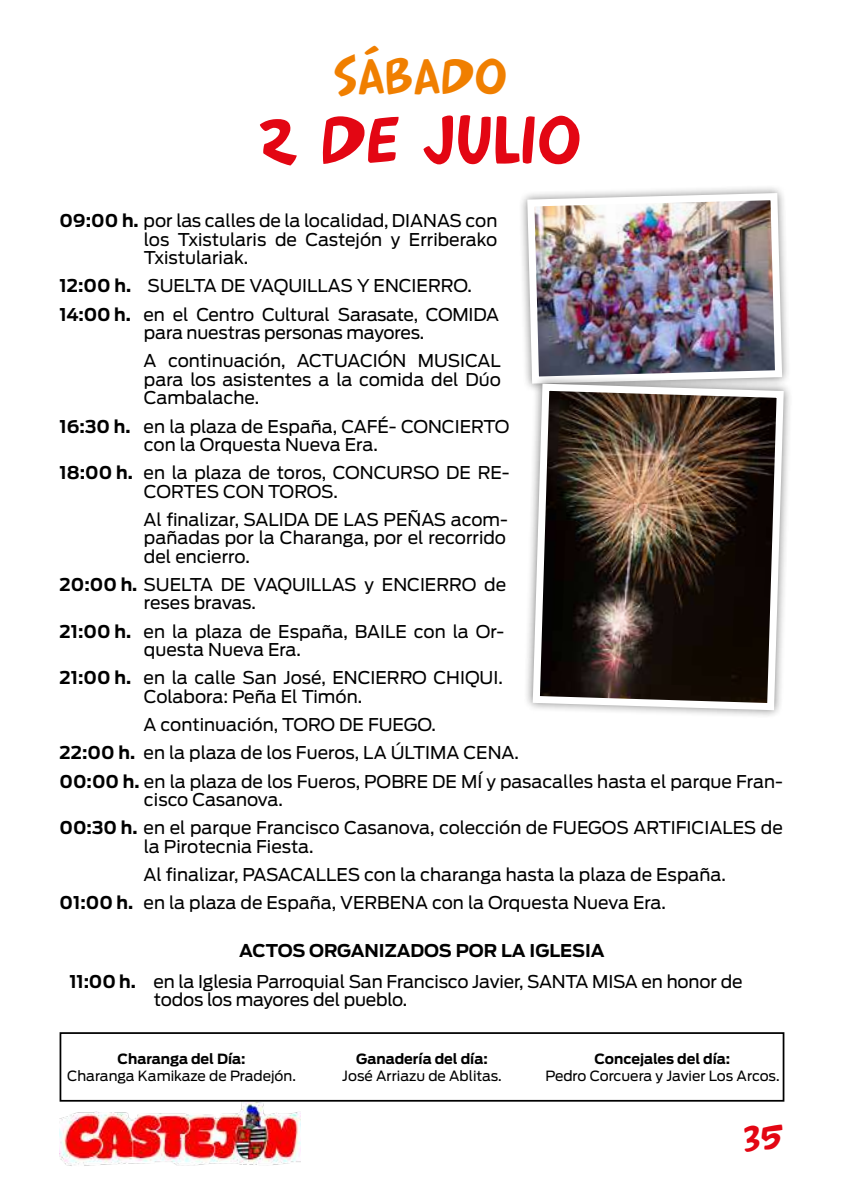
<style>
.page{position:relative;width:844px;height:1191px;background:#fff}
.page>*{position:absolute;margin:0;border:0;box-sizing:border-box;transform-origin:0 0}
.t1{font:66.5px "Arnold 21";color:#e30613}
.t2{font:49px "Arnold 21";color:#f07f00}
.t3{font:35px "Arnold 21";color:#e30613}
.t4{font:17.5px/18.4px "Antenna";color:#000}
.t5{font:14px "Antenna";color:#000}
.t6{font:700 14px "Antenna";color:#000}
.s1{font-weight:700}
</style>
<div class="page">
<img style="left:60px;top:1101px;width:241px;height:65px">
<div style="left:60px;top:1032px;width:724px;height:69px;border:2px solid #000"></div>
<div style="left:518px;top:184px;width:273px;height:209px;background:#000;opacity:.5"></div>
<img style="left:523px;top:189px;width:262px;height:186px">
<div style="left:523px;top:375px;width:269px;height:344px;background:#000;opacity:.5"></div>
<img style="left:529px;top:380px;width:258px;height:334px">
<h2 class="t2" style="left:335px;top:46px;width:176px">SÁBADO</h2>
<h1 class="t1" style="left:260px;top:98px;width:325px">2 DE JULIO</h1>
<p class="t4" style="left:144px;top:212px;width:355px;text-align:justify;text-indent:-84px"><span class="s1">09:00 h.</span> por las calles de la localidad, DIANAS con los Txistularis de Castejón y Erriberako Txistulariak.</p>
<p class="t4" style="left:60px;top:272px;width:441px;line-height:28.3px"><span class="s1">12:00 h.</span> SUELTA DE VAQUILLAS Y ENCIERRO.<br><span class="s1">14:00 h.</span> en el Centro Cultural Sarasate, COMIDA</p>
<p class="t4" style="left:144px;top:319px;width:359px;line-height:28.3px">para nuestras personas mayores.<br>A continuación, ACTUACIÓN MUSICAL</p>
<p class="t4" style="left:144px;top:370px;width:358px">para los asistentes a la comida del Dúo<br>Cambalache.</p>
<p class="t4" style="left:144px;top:417px;width:367px;text-indent:-84px"><span class="s1">16:30 h.</span> en la plaza de España, CAFÉ- CONCIERTO con la Orquesta Nueva Era.</p>
<p class="t4" style="left:144px;top:464px;width:367px;text-indent:-84px"><span class="s1">18:00 h.</span> en la plaza de toros, CONCURSO DE RE-<br>CORTES CON TOROS.</p>
<p class="t4" style="left:144px;top:510px;width:366px;text-align:justify">Al finalizar, SALIDA DE LAS PEÑAS acom&shy;pañadas por la Charanga, por el recorrido del encierro.</p>
<p class="t4" style="left:144px;top:575px;width:363px;text-indent:-84px"><span class="s1">20:00 h.</span> SUELTA DE VAQUILLAS y ENCIERRO de reses bravas.</p>
<p class="t4" style="left:144px;top:622px;width:362px;text-indent:-84px"><span class="s1">21:00 h.</span> en la plaza de España, BAILE con la Or&shy;questa Nueva Era.</p>
<p class="t4" style="left:144px;top:669px;width:360px;text-indent:-84px"><span class="s1">21:00 h.</span> en la calle San José, ENCIERRO CHIQUI.<br>Colabora: Peña El Timón.</p>
<p class="t4" style="left:60px;top:710px;width:724px;line-height:28.3px;text-indent:84px">A continuación, TORO DE FUEGO.<br><span class="s1">22:00 h.</span> en la plaza de los Fueros, LA ÚLTIMA CENA.<br><span class="s1">00:00 h.</span> en la plaza de los Fueros, POBRE DE MÍ y pasacalles hasta el parque Fran-</p>
<p class="t4" style="left:60px;top:785px;width:724px;line-height:28.3px;text-indent:84px">cisco Casanova.<br><span class="s1">00:30 h.</span> en el parque Francisco Casanova, colección de FUEGOS ARTIFICIALES de</p>
<p class="t4" style="left:144px;top:837px;width:171px">la Pirotecnia Fiesta.</p>
<p class="t4" style="left:144px;top:865px;width:583px">Al finalizar, PASACALLES con la charanga hasta la plaza de España.</p>
<p class="t4" style="left:60px;top:894px;width:607px"><span class="s1">01:00 h.</span> en la plaza de España, VERBENA con la Orquesta Nueva Era.</p>
<p class="t4" style="left:69px;top:935px;width:674px;line-height:31px;text-indent:170px"><span class="s1">ACTOS ORGANIZADOS POR LA IGLESIA<br>11:00 h.</span> en la Iglesia Parroquial San Francisco Javier, SANTA MISA en honor de</p>
<p class="t4" style="left:154px;top:990px;width:255px">todos los mayores del pueblo.</p>
<p class="t6" style="left:117px;top:1050px;width:130px">Charanga del Día:</p>
<p class="t5" style="left:67px;top:1067px;width:230px">Charanga Kamikaze de Pradejón.</p>
<p class="t6" style="left:356px;top:1050px;width:133px">Ganadería del día:</p>
<p class="t5" style="left:342px;top:1067px;width:161px">José Arriazu de Ablitas.</p>
<p class="t6" style="left:594px;top:1050px;width:137px">Concejales del día:</p>
<p class="t5" style="left:545px;top:1067px;width:236px">Pedro Corcuera y Javier Los Arcos.</p>
<h3 class="t3" style="left:744px;top:1116px;width:41px">35</h3>
</div>
